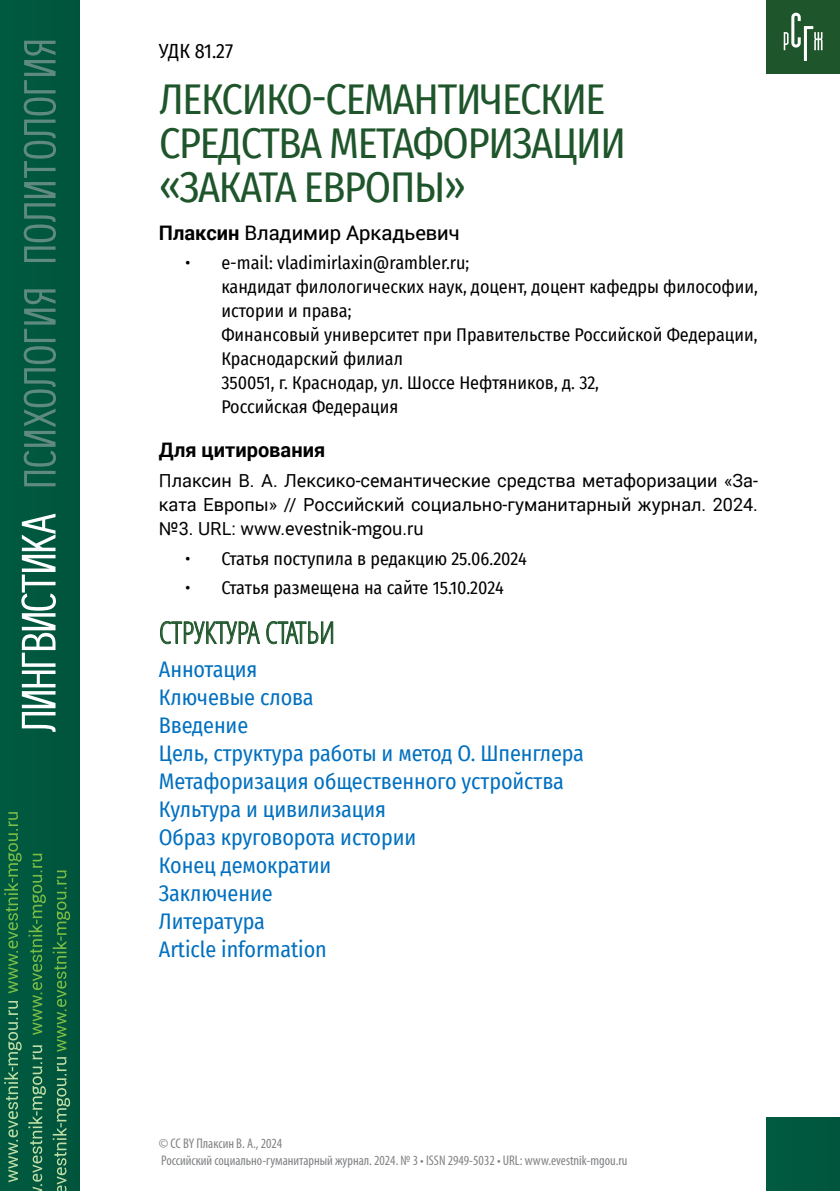
<style>
.page{position:relative;width:840px;height:1191px;background:#fff}
.page>*{position:absolute;margin:0;border:0;box-sizing:border-box;transform-origin:0 0}
.Название_статьи{font:42px/44px "Fira Sans Condensed";letter-spacing:-.03em;color:#1e552a}
.Подзаг_аннот__ключ_с{font:30px "Germano";color:#1e552a}
.Оглавление{font:22px "Fira Sans Condensed";letter-spacing:-.005em;color:#0070c0}
.ФИО{font:500 20px "Roberto Sans";color:#000}
.Подзагол_чёрный{font:700 20px "Roberto Sans";color:#000}
.УДК{font:20px "Fira Sans Condensed";letter-spacing:-.015em;color:#000}
.t1{font:18px/24px "Fira Sans Condensed";color:#000}
.Правильная_ссялка{font:18px/24px "Roberto Sans";color:#000;text-align:justify}
.Колонтитул{font:condensed 14px "Myriad Pro";color:#808285}
.s1{font-weight:700}
</style>
<div class="page">
<div style="left:0;top:0;width:79px;height:1191px;background:#00573d"></div>
<svg style="left:4px;top:1001px;width:18px;height:181px"></svg>
<svg style="left:4px;top:812px;width:18px;height:181px"></svg>
<svg style="left:28px;top:853px;width:18px;height:182px"></svg>
<svg style="left:53px;top:870px;width:17px;height:181px"></svg>
<svg style="left:28px;top:1045px;width:18px;height:146px"></svg>
<svg style="left:53px;top:1057px;width:17px;height:134px"></svg>
<svg style="left:24px;top:41px;width:32px;height:221px"></svg>
<svg style="left:24px;top:289px;width:32px;height:197px"></svg>
<div style="left:766px;top:1117px;width:73px;height:74px;background:#00583f"></div>
<svg style="left:21px;top:513px;width:35px;height:219px"></svg>
<svg style="left:766px;top:0;width:73px;height:74px"></svg>
<svg style="left:160px;top:621px;width:173px;height:24px"></svg>
<p class="УДК" style="left:159px;top:36px;width:76px">УДК 81.27</p>
<p class="Название_статьи" style="left:159px;top:76px;width:468px">ЛЕКСИКО-СЕМАНТИЧЕСКИЕ<br>СРЕДСТВА МЕТАФОРИЗАЦИИ «ЗАКАТА ЕВРОПЫ»</p>
<p class="ФИО" style="left:159px;top:216px;width:302px"><span class="s1">Плаксин</span> Владимир Аркадьевич</p>
<p class="t1" style="left:221px;top:250px;width:538px;text-indent:-36px">• e-mail: vladimirlaxin@rambler.ru;<br>кандидат филологических наук, доцент, доцент кафедры философии, истории и права;<br>Финансовый университет при Правительстве Российской Федерации, Краснодарский филиал<br>350051, г. Краснодар, ул. Шоссе Нефтяников, д. 32,<br>Российская Федерация</p>
<p class="Подзагол_чёрный" style="left:159px;top:434px;width:168px">Для цитирования</p>
<p class="Правильная_ссялка" style="left:159px;top:467px;width:600px">Плаксин В. А. Лексико-семантические средства метафоризации «За&shy;ката Европы» // Российский социально-гуманитарный журнал. 2024. №3. URL: www.evestnik-mgou.ru</p>
<p class="t1" style="left:185px;top:546px;width:343px">• Статья поступила в редакцию 25.06.2024</p>
<p class="t1" style="left:185px;top:575px;width:320px">• Статья размещена на сайте 15.10.2024</p>
<p class="Подзаг_аннот__ключ_с" style="left:159px;top:612px;width:177px">СТРУКТУРА СТАТЬИ</p>
<p class="Оглавление" style="left:159px;top:653px;width:100px">Аннотация</p>
<p class="Оглавление" style="left:159px;top:681px;width:156px">Ключевые слова</p>
<p class="Оглавление" style="left:159px;top:709px;width:91px">Введение</p>
<p class="Оглавление" style="left:159px;top:737px;width:426px">Цель, структура работы и метод О. Шпенглера</p>
<p class="Оглавление" style="left:159px;top:765px;width:406px">Метафоризация общественного устройства</p>
<p class="Оглавление" style="left:159px;top:793px;width:228px">Культура и цивилизация</p>
<p class="Оглавление" style="left:159px;top:821px;width:259px">Образ круговорота истории</p>
<p class="Оглавление" style="left:159px;top:849px;width:174px">Конец демократии</p>
<p class="Оглавление" style="left:159px;top:877px;width:115px">Заключение</p>
<p class="Оглавление" style="left:159px;top:905px;width:107px">Литература</p>
<p class="Оглавление" style="left:159px;top:933px;width:169px">Article information</p>
<p class="Колонтитул" style="left:159px;top:1134px;width:125px">© CC BY Плаксин В. А., 2024</p>
<p class="Колонтитул" style="left:161px;top:1151px;width:467px">Российский социально-гуманитарный журнал. 2024. № 3 • ISSN 2949-5032 • URL: www.evestnik-mgou.ru</p>
</div>
